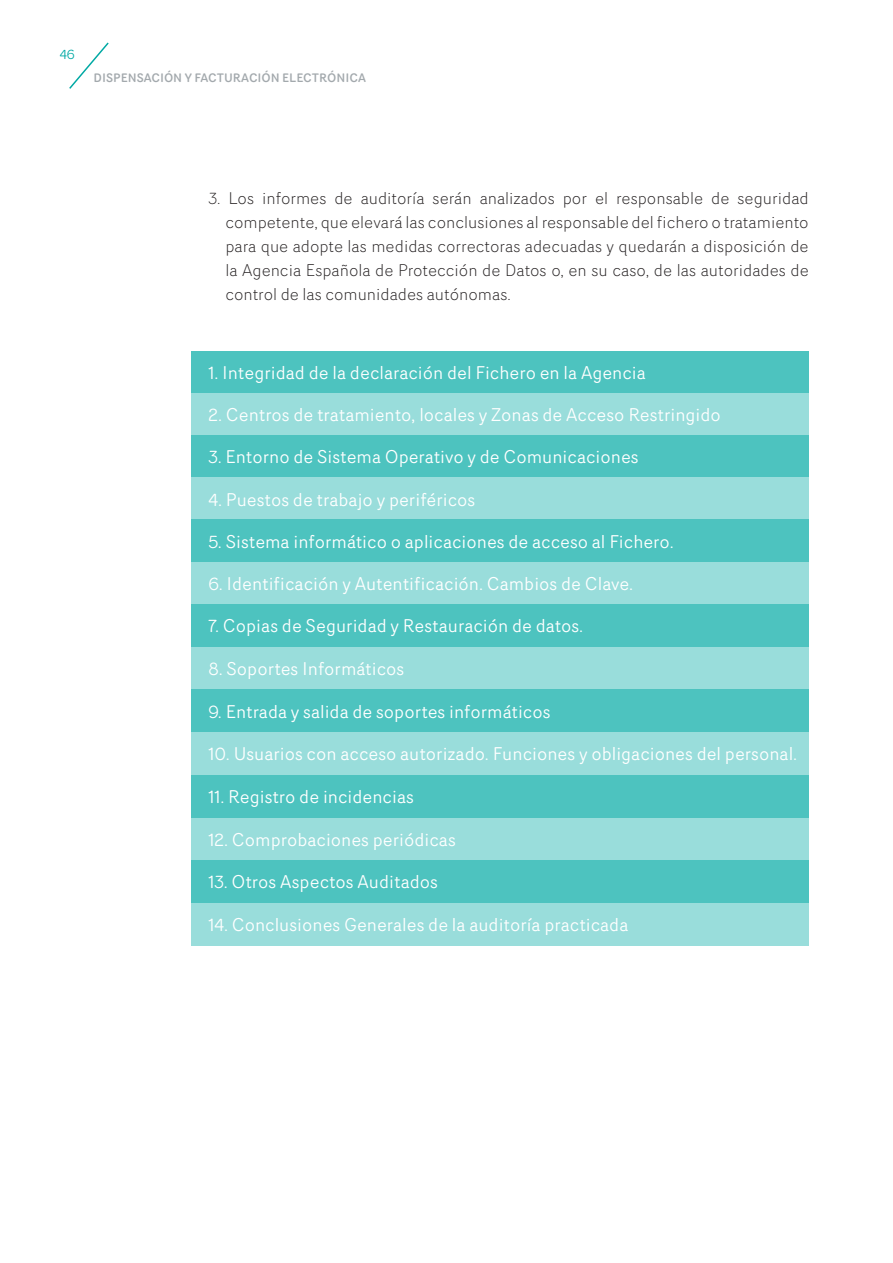
<style>
.page{position:relative;width:893px;height:1263px;background:#fff}
.page>*{position:absolute;margin:0;border:0;box-sizing:border-box;transform-origin:0 0}
.t1{font:18px "Router";color:#fff}
.t2{font:300 16.5px/24px "Router";color:#231f20;text-align:justify}
.t3{font:13.5px "Router";color:#00a9a4}
.t4{font:500 12px "Router";color:#a3a9ad}
</style>
<div class="page">
<svg style="left:69px;top:42px;width:40px;height:47px"></svg>
<div style="left:191px;top:351px;width:618px;height:42px;background:#4dc3bf"></div>
<div style="left:191px;top:393px;width:618px;height:43px;background:#99dddb"></div>
<div style="left:191px;top:435px;width:618px;height:43px;background:#4dc3bf"></div>
<div style="left:191px;top:478px;width:618px;height:42px;background:#99dddb"></div>
<div style="left:191px;top:520px;width:618px;height:42px;background:#4dc3bf"></div>
<div style="left:191px;top:562px;width:618px;height:42px;background:#99dddb"></div>
<div style="left:191px;top:604px;width:618px;height:43px;background:#4dc3bf"></div>
<div style="left:191px;top:647px;width:618px;height:42px;background:#99dddb"></div>
<div style="left:191px;top:690px;width:618px;height:42px;background:#4dc3bf"></div>
<div style="left:191px;top:732px;width:618px;height:43px;background:#99dddb"></div>
<div style="left:191px;top:775px;width:618px;height:43px;background:#4dc3bf"></div>
<div style="left:191px;top:818px;width:618px;height:42px;background:#99dddb"></div>
<div style="left:191px;top:860px;width:618px;height:43px;background:#4dc3bf"></div>
<div style="left:191px;top:903px;width:618px;height:42px;background:#99dddb"></div>
<p class="t3" style="left:60px;top:44px;width:16px">46</p>
<p class="t4" style="left:94px;top:69px;width:274px">DISPENSACIÓN Y FACTURACIÓN ELECTRÓNICA</p>
<p class="t2" style="left:225px;top:185px;width:585px;text-indent:-17px">3. Los informes de auditoría serán analizados por el responsable de seguridad competente, que elevará las conclusiones al responsable del fichero o tratamiento para que adopte las medidas correctoras adecuadas y quedarán a disposición de la Agencia Española de Protección de Datos o, en su caso, de las autoridades de control de las comunidades autónomas.</p>
<p class="t1" style="left:208px;top:359px;width:439px">1. Integridad de la declaración del Fichero en la Agencia</p>
<p class="t1" style="left:208px;top:401px;width:514px">2. Centros de tratamiento, locales y Zonas de Acceso Restringido</p>
<p class="t1" style="left:208px;top:444px;width:432px">3. Entorno de Sistema Operativo y de Comunicaciones</p>
<p class="t1" style="left:208px;top:486px;width:269px">4. Puestos de trabajo y periféricos</p>
<p class="t1" style="left:208px;top:528px;width:467px">5. Sistema informático o aplicaciones de acceso al Fichero.</p>
<p class="t1" style="left:208px;top:570px;width:426px">6. Identificación y Autentificación. Cambios de Clave.</p>
<p class="t1" style="left:208px;top:613px;width:376px">7. Copias de Seguridad y Restauración de datos.</p>
<p class="t1" style="left:208px;top:655px;width:197px">8. Soportes Informáticos</p>
<p class="t1" style="left:208px;top:698px;width:344px">9. Entrada y salida de soportes informáticos</p>
<p class="t1" style="left:208px;top:741px;width:590px">10. Usuarios con acceso autorizado. Funciones y obligaciones del personal.</p>
<p class="t1" style="left:208px;top:784px;width:207px">11. Registro de incidencias</p>
<p class="t1" style="left:208px;top:826px;width:249px">12. Comprobaciones periódicas</p>
<p class="t1" style="left:208px;top:869px;width:231px">13. Otros Aspectos Auditados</p>
<p class="t1" style="left:208px;top:911px;width:421px">14. Conclusiones Generales de la auditoría practicada</p>
</div>
